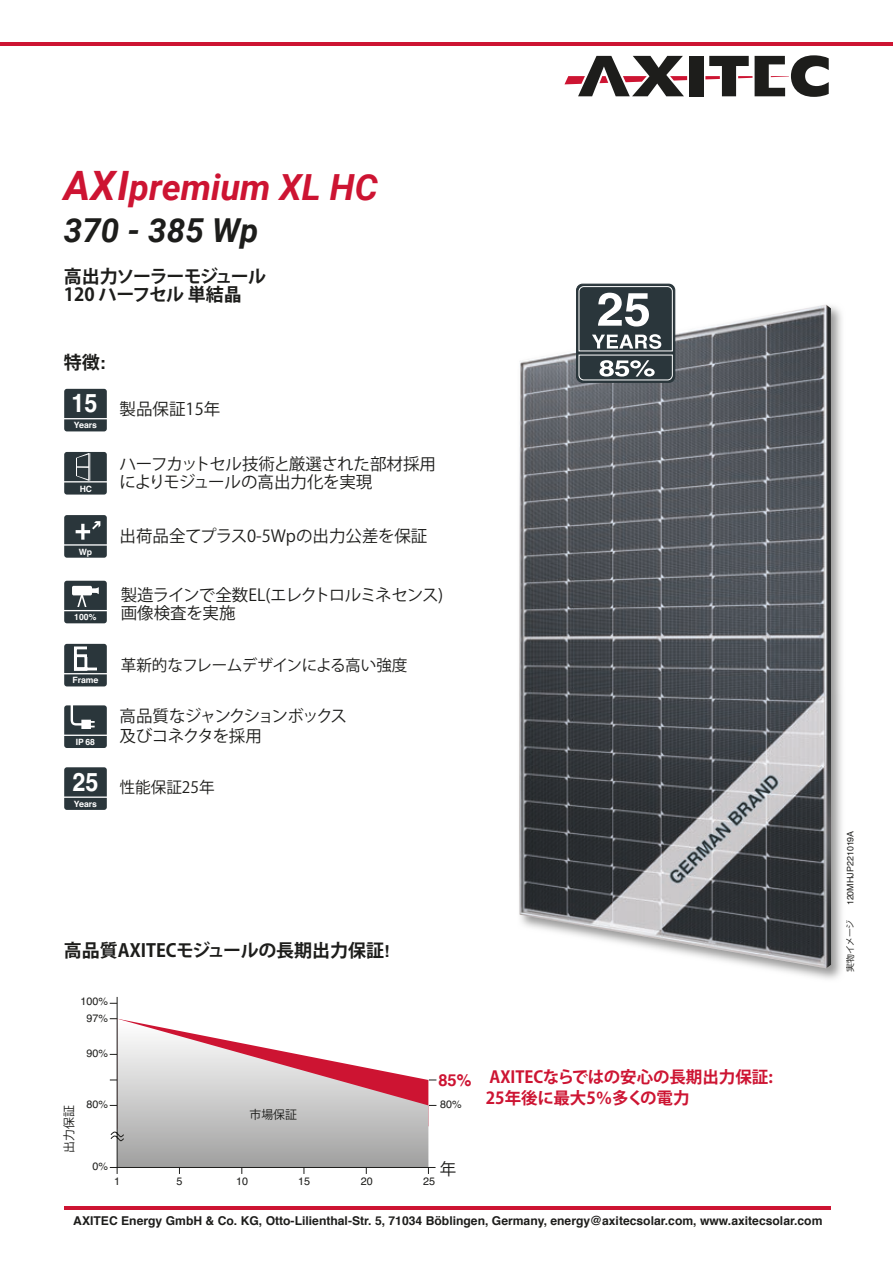
<style>
.page{position:relative;width:893px;height:1263px;background:#fff}
.page>*{position:absolute;margin:0;border:0;box-sizing:border-box;transform-origin:0 0}
.t1{font:italic 700 36px "Roboto";color:#cd1432}
.t2{font:italic 700 33px "Roboto";color:#1d1d1b}
.t3{font:700 25.65px "Helvetica";color:#fff;scale:.91 1}
.t4{font:700 18px "Koz Go Pr 6 N";letter-spacing:-.005em;color:#1d1d1b}
.t5{font:700 18px/18px "Koz Go Pr 6 N";letter-spacing:-.05em;color:#1d1d1b}
.t6{font:16.5px/18px "Koz Go Pro";letter-spacing:-.02em;color:#1d1d1b}
.t7{font:700 16.5px/21px "Koz Go Pro";color:#cd1432}
.t8{font:16.5px/18px "Koz Go Pr 6 N";letter-spacing:-.02em;color:#1d1d1b}
.t9{font:16.5px "Koz Go Pro";color:#1d1d1b}
.t10{font:16.5px/20.2px "Koz Go Pro";letter-spacing:-.07em;color:#1d1d1b}
.t11{font:700 16.5px "Helvetica";color:#cd1432}
.t12{font:15.75px "Koz Go Pro";letter-spacing:-.025em;color:#1d1d1b}
.t13{font:15.75px "Koz Go Pro";color:#1d1d1b}
.t14{font:700 12.15px "Helvetica";color:#1d1d1b}
.t15{font:12px "Koz Go Pro";color:#1d1d1b}
.t16{font:10.8px/16.4px "Helvetica";color:#1d1d1b;text-align:center}
.t17{font:9px "Helvetica";color:#1d1d1b}
.t18{font:9px "Koz Go Pr 6 N";letter-spacing:-.05em;color:#1d1d1b}
.t19{font:700 8.7px "Helvetica";color:#fff}
.s1{font-size:40.5px}
.s2{font-family:"Helvetica"}
.s3{font-family:"Helvetica";font-size:16.5px}
</style>
<div class="page">
<hr style="left:64px;top:1207px;width:767px;height:3px;background:#cd1432">
<img style="left:675px;top:302px;width:167px;height:677px">
<img style="left:519px;top:304px;width:312px;height:664px">
<div style="left:576px;top:284px;width:99px;height:99px;border:1px solid #2a363b;border-radius:6px"></div>
<svg style="left:578px;top:286px;width:95px;height:95px"></svg>
<hr style="left:0;top:43px;width:893px;height:3px;background:#cd1432">
<div style="left:689px;top:56px;width:14px;height:40px;background:#1d1d1b"></div>
<svg style="left:564px;top:56px;width:123px;height:40px"></svg>
<svg style="left:705px;top:55px;width:124px;height:42px"></svg>
<svg style="left:64px;top:389px;width:43px;height:42px;background:#323e43"></svg>
<svg style="left:64px;top:767px;width:43px;height:43px;background:#344045"></svg>
<svg style="left:64px;top:515px;width:43px;height:43px;background:#424d51"></svg>
<svg style="left:64px;top:581px;width:43px;height:42px;background:#515b5f"></svg>
<svg style="left:64px;top:452px;width:43px;height:43px;background:#404b50"></svg>
<svg style="left:64px;top:644px;width:43px;height:42px;background:#545d61"></svg>
<div style="left:87px;top:646px;width:15px;height:11px;background:#2a363b"></div>
<div style="left:97px;top:655px;width:8px;height:16px;background:#2a363b"></div>
<svg style="left:64px;top:705px;width:43px;height:43px;background:#485256"></svg>
<svg style="left:109px;top:997px;width:327px;height:177px"></svg>
<h1 class="t1" style="left:64px;top:162px;width:316px"><span class="s1">AXI</span>premium XL HC</h1>
<h2 class="t2" style="left:64px;top:207px;width:196px">370 - 385 Wp</h2>
<h3 class="t5" style="left:64px;top:268px;width:204px">高出力ソーラーモジュール<br>120 ハーフセル 単結晶</h3>
<h3 class="t4" style="left:64px;top:352px;width:43px">特徴<span class="s2">:</span></h3>
<h3 class="t3" style="left:72px;top:383px;width:30px">15</h3>
<p class="t19" style="left:74px;top:418px;width:25px">Years</p>
<p class="t19" style="left:80px;top:481px;width:14px">HC</p>
<p class="t19" style="left:79px;top:544px;width:15px">Wp</p>
<p class="t19" style="left:74px;top:610px;width:24px">100%</p>
<p class="t19" style="left:72px;top:673px;width:27px">Frame</p>
<p class="t19" style="left:76px;top:735px;width:21px">IP 68</p>
<h3 class="t3" style="left:72px;top:761px;width:30px">25</h3>
<p class="t19" style="left:74px;top:797px;width:25px">Years</p>
<h3 class="t9" style="left:120px;top:398px;width:102px">製品保証15年</h3>
<h3 class="t6" style="left:120px;top:455px;width:318px">ハーフカットセル技術と厳選された部材採用によりモジュールの高出力化を実現</h3>
<h3 class="t9" style="left:120px;top:525px;width:309px">出荷品全てプラス0-5Wpの出力公差を保証</h3>
<h3 class="t8" style="left:121px;top:586px;width:324px">製造ラインで全数EL(エレクトロルミネセンス)画像検査を実施</h3>
<p class="t12" style="left:121px;top:655px;width:288px">革新的なフレームデザインによる高い強度</p>
<h3 class="t10" style="left:120px;top:706px;width:229px">高品質なジャンクションボックス及びコネクタを採用</h3>
<p class="t13" style="left:120px;top:777px;width:97px">性能保証25年</p>
<h3 class="t4" style="left:64px;top:940px;width:327px">高品質AXITECモジュールの長期出力保証<span class="s3">!</span></h3>
<p class="t16" style="left:81px;top:993px;width:29px">100%<br>97%</p>
<p class="t16" style="left:86px;top:1045px;width:23px">90%</p>
<h3 class="t11" style="left:438px;top:1067px;width:35px">85%</h3>
<p class="t15" style="left:61px;top:1153px;width:49px;rotate:-90deg">出力保証</p>
<p class="t16" style="left:86px;top:1096px;width:23px">80%</p>
<p class="t16" style="left:440px;top:1096px;width:23px">80%</p>
<p class="t15" style="left:249px;top:1107px;width:49px">市場保証</p>
<h3 class="t6" style="left:440px;top:1161px;width:18px">年</h3>
<p class="t16" style="left:92px;top:1158px;width:17px">0%</p>
<p class="t16" style="left:114px;top:1173px;width:8px">1</p>
<p class="t16" style="left:176px;top:1173px;width:8px">5</p>
<p class="t16" style="left:236px;top:1173px;width:14px">10</p>
<p class="t16" style="left:298px;top:1173px;width:14px">15</p>
<p class="t16" style="left:361px;top:1173px;width:14px">20</p>
<p class="t16" style="left:423px;top:1173px;width:14px">25</p>
<h3 class="t7" style="left:486px;top:1067px;width:289px">AXITECならではの安心の長期出力保証:<br>25年後に最大5％多くの電力</h3>
<p class="t14" style="left:73px;top:1211px;width:751px">AXITEC Energy GmbH &amp; Co. KG, Otto-Lilienthal-Str. 5, 71034 Böblingen, Germany, energy@axitecsolar.com, www.axitecsolar.com</p>
<p class="t17" style="left:843px;top:905px;width:76px;rotate:-90deg">120MHJP221019A</p>
<p class="t18" style="left:845px;top:972px;width:54px;rotate:-90deg">実物イメージ</p>
</div>
